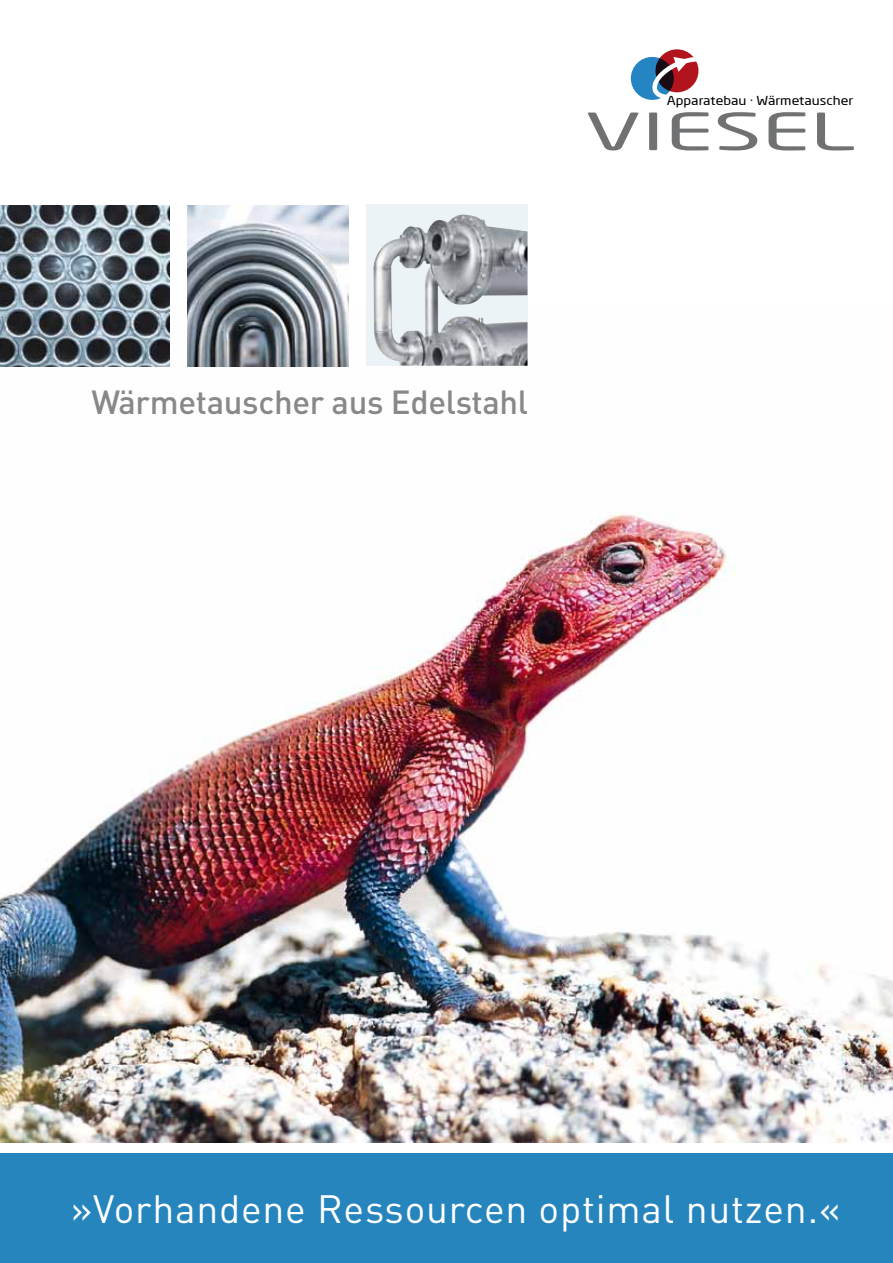
<style>
.page{position:relative;width:893px;height:1263px;background:#fff}
.page>*{position:absolute;margin:0;border:0;box-sizing:border-box;transform-origin:0 0}
.t1{font:50.55px "Neo Sans Pro";color:#707172;scale:1.74 1}
.t2{font:39px "DIN Pro";letter-spacing:.02em;color:#fff}
.t3{font:500 33px "DIN Pro";letter-spacing:-.01em;color:#87888a}
.t4{font:12.15px "Neo Sans Pro";color:#000;scale:1.17 1}
</style>
<div class="page">
<div style="left:0;top:1153px;width:893px;height:110px;background:#2685bd"></div>
<img style="left:0;top:306px;width:893px;height:837px">
<div style="left:631px;top:57px;width:43px;height:43px;background:#2584c2;border-radius:50%"></div>
<div style="left:655px;top:49px;width:43px;height:43px;background:#b2141d;border-radius:50%"></div>
<svg style="left:652px;top:57px;width:47px;height:42px"></svg>
<img style="left:0;top:205px;width:169px;height:161px">
<img style="left:187px;top:205px;width:161px;height:161px">
<div style="left:366px;top:205px;width:161px;height:161px;background:#ebf3f7"></div>
<img style="left:373px;top:214px;width:154px;height:152px">
<p class="t4" style="left:667px;top:93px;width:161px">Apparatebau · Wärmetauscher</p>
<p class="t1" style="left:585px;top:101px;width:157px">VIESEL</p>
<p class="t3" style="left:91px;top:379px;width:438px">Wärmetauscher aus Edelstahl</p>
<p class="t2" style="left:71px;top:1182px;width:771px">»Vorhandene Ressourcen optimal nutzen.«</p>
</div>
